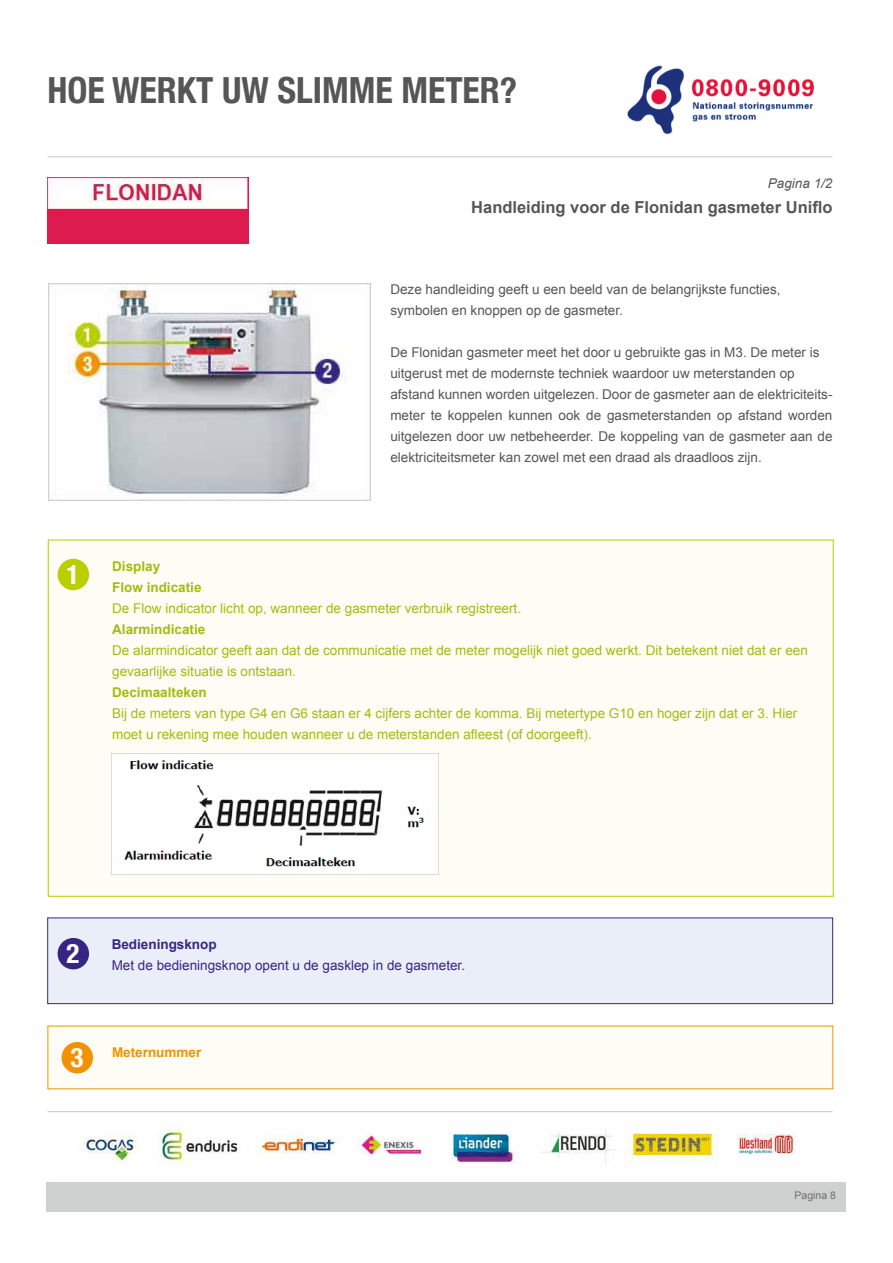
<style>
.page{position:relative;width:893px;height:1263px;background:#fff}
.page>*{position:absolute;margin:0;border:0;box-sizing:border-box;transform-origin:0 0}
.t1{font:700 condensed 36px "Helvetica Neue";color:#565656}
.t2{font:700 condensed 27px "Helvetica Neue";color:#fff}
.t3{font:700 16.5px "Arial";color:#565656}
.t4{font:13.5px/21px "Arial";color:#565656}
.t5{font:13.5px/21px "Arial";color:#a2bc0e}
.t6{font:700 13.5px/21px "Arial";color:#a2bc0e}
.t7{font:13.5px "Arial";color:#372583}
.t8{font:700 13.5px "Arial";color:#372583}
.t9{font:700 13.5px "Arial";color:#f39200}
.t10{font:italic 13.5px "Arial";color:#565656}
.t11{font:10.5px "Arial";color:#565656}
.t12{font:10.5px "Arial";color:#6f6f6e}
</style>
<div class="page">
<img style="left:627px;top:65px;width:187px;height:69px">
<hr style="left:48px;top:157px;width:784px;height:1px;background:#c5c6c6">
<hr style="left:48px;top:1111px;width:784px;height:1px;background:#c5c6c6">
<img style="left:48px;top:178px;width:200px;height:65px">
<img style="left:49px;top:284px;width:321px;height:216px">
<div style="left:48px;top:540px;width:785px;height:356px;background:#fdfdf6"></div>
<div style="left:48px;top:918px;width:785px;height:86px;background:#eaeef9"></div>
<div style="left:48px;top:918px;width:785px;height:86px;border:1px solid #372583"></div>
<div style="left:58px;top:559px;width:31px;height:31px;background:#bace00;border-radius:50%"></div>
<div style="left:58px;top:938px;width:31px;height:31px;background:#372583;border-radius:50%"></div>
<div style="left:48px;top:1026px;width:785px;height:63px;background:#fdfdf6"></div>
<div style="left:62px;top:1042px;width:31px;height:31px;background:#f39200;border-radius:50%"></div>
<img style="left:111px;top:753px;width:328px;height:122px">
<div style="left:47px;top:1182px;width:799px;height:30px;background:#cfd0d0"></div>
<img style="left:82px;top:1124px;width:714px;height:40px">
<h1 class="t1" style="left:48px;top:68px;width:471px">HOE WERKT UW SLIMME METER?</h1>
<p class="t10" style="left:768px;top:174px;width:66px">Pagina 1/2</p>
<p class="t3" style="left:471px;top:196px;width:363px">Handleiding voor de Flonidan gasmeter Uniflo</p>
<p class="t4" style="left:390px;top:279px;width:392px">Deze handleiding geeft u een beeld van de belangrijkste functies, symbolen en knoppen op de gasmeter.</p>
<p class="t4" style="left:390px;top:342px;width:444px">De Flonidan gasmeter meet het door u gebruikte gas in M3. De meter is uitgerust met de modernste techniek waardoor uw meterstanden op afstand kunnen worden uitgelezen. Door de gasmeter aan de elektriciteits&shy;meter te koppelen kunnen ook de gasmeterstanden op afstand worden uitgelezen door uw netbeheerder. De koppeling van de gasmeter aan de elektriciteitsmeter kan zowel met een draad als draadloos zijn.</p>
<h2 class="t2" style="left:66px;top:558px;width:14px">1</h2>
<p class="t6" style="left:112px;top:556px;width:91px">Display<br>Flow indicatie</p>
<p class="t5" style="left:112px;top:598px;width:410px">De Flow indicator licht op, wanneer de gasmeter verbruik registreert.</p>
<p class="t6" style="left:112px;top:619px;width:95px">Alarmindicatie</p>
<p class="t5" style="left:112px;top:640px;width:697px">De alarmindicator geeft aan dat de communicatie met de meter mogelijk niet goed werkt. Dit betekent niet dat er een gevaarlijke situatie is ontstaan.</p>
<p class="t6" style="left:112px;top:682px;width:96px">Decimaalteken</p>
<p class="t5" style="left:112px;top:703px;width:687px">Bij de meters van type G4 en G6 staan er 4 cijfers achter de komma. Bij metertype G10 en hoger zijn dat er 3. Hier moet u rekening mee houden wanneer u de meterstanden afleest (of doorgeeft).</p>
<h2 class="t2" style="left:66px;top:937px;width:14px">2</h2>
<h2 class="t2" style="left:70px;top:1041px;width:14px">3</h2>
<p class="t8" style="left:112px;top:935px;width:107px">Bedieningsknop</p>
<p class="t7" style="left:112px;top:956px;width:355px">Met de bedieningsknop opent u de gasklep in de gasmeter.</p>
<p class="t9" style="left:112px;top:1043px;width:91px">Meternummer</p>
<p class="t11" style="left:785px;top:1188px;width:43px">Pagina 1</p>
<p class="t12" style="left:794px;top:1189px;width:43px">Pagina 8</p>
</div>
